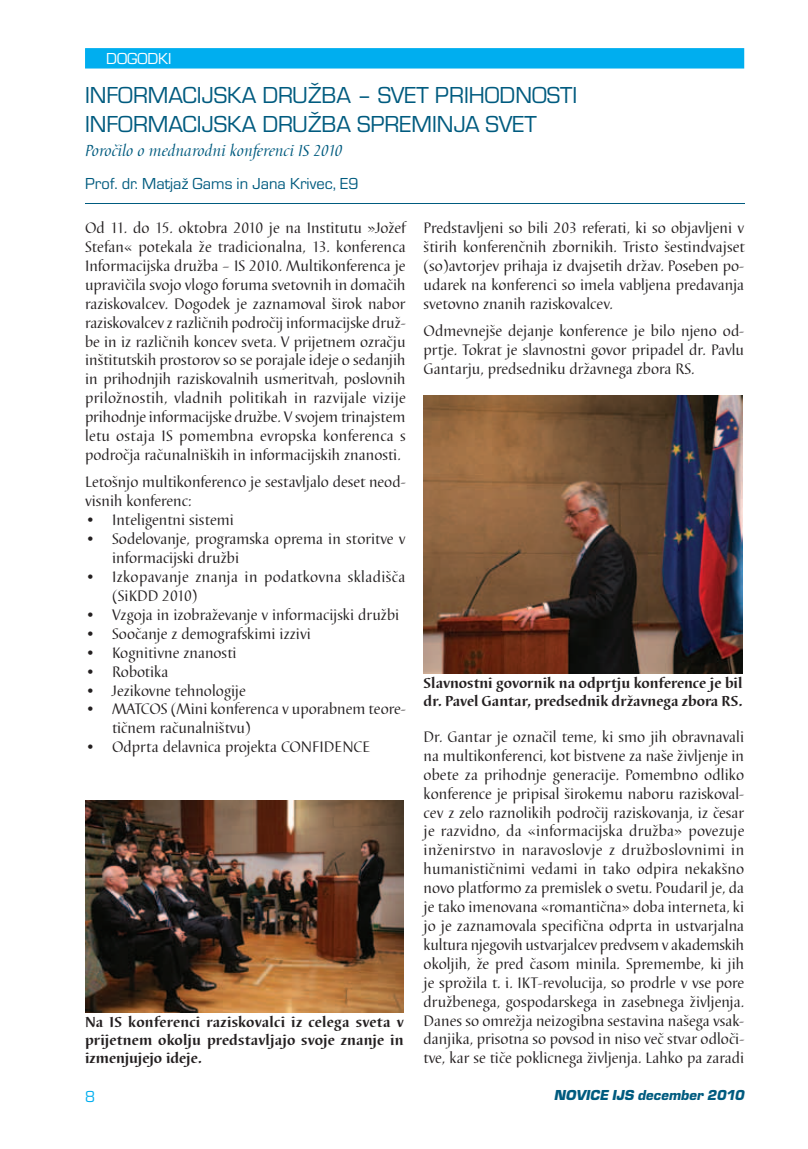
<style>
.page{position:relative;width:808px;height:1149px;background:#fff}
.page>*{position:absolute;margin:0;border:0;box-sizing:border-box;transform-origin:0 0}
.t1{font:24px "Eurostile TEE";color:#005b7f}
.t2{font:italic 16.5px "Barbedor TEE";color:#005b7f}
.t3{font:16.5px "Eurostile TEE";color:#005b7f}
.t4{font:16.5px "Eurostile TEE";color:#fff}
.t5{font:16.5px "Eurostile TEE";color:#00aeef}
.t6{font:15.75px/18.9px "Barbedor TEE";color:#231f20;text-align:justify}
.t7{font:15.75px/18.9px "Barbedor TEE";letter-spacing:.02em;color:#231f20}
.t8{font:700 15px/18px "Barbedor TEE";color:#231f20;text-align:justify}
.t9{font:italic 15px "Eurostile TEE Blac";color:#005b7f}
</style>
<div class="page">
<div style="left:85px;top:48px;width:659px;height:20px;background:#00aeef;border:2px solid #00aeef"></div>
<hr style="left:85px;top:202px;width:659px;height:1px;background:#005b7f">
<img style="left:85px;top:800px;width:319px;height:212px">
<img style="left:424px;top:395px;width:318px;height:278px">
<p class="t4" style="left:106px;top:50px;width:67px">Dogodki</p>
<h1 class="t1" style="left:85px;top:82px;width:110px">INFORMACIJS</h1>
<h1 class="t1" style="left:227px;top:82px;width:51px">KA DRU</h1>
<h1 class="t1" style="left:308px;top:82px;width:84px">ŽBA – SVET</h1>
<h1 class="t1" style="left:435px;top:82px;width:13px">PRIH</h1>
<h1 class="t1" style="left:485px;top:82px;width:73px">ODNOSTI</h1>
<h1 class="t1" style="left:85px;top:111px;width:110px">INFORMACIJS</h1>
<h1 class="t1" style="left:227px;top:111px;width:51px">KA DRU</h1>
<h1 class="t1" style="left:308px;top:111px;width:63px">ŽBA SPREMI</h1>
<h1 class="t1" style="left:437px;top:111px;width:63px">NJA SVET</h1>
<p class="t2" style="left:85px;top:141px;width:259px">Poročilo o mednarodni konferenci IS 2010</p>
<p class="t3" style="left:85px;top:174px;width:275px">Prof. dr. Matjaž Gams in Jana Krivec, E9</p>
<p class="t6" style="left:85px;top:219px;width:322px">Od 11. do 15. oktobra 2010 je na Institutu »Jožef Stefan« potekala že tradicionalna, 13. konferenca Informacijska družba – IS 2010. Multikonferenca je upravičila svojo vlogo foruma svetovnih in domačih raziskovalcev. Dogodek je zaznamoval širok nabor raziskovalcev z različnih področij informacijske druž&shy;be in iz različnih koncev sveta. V prijetnem ozračju inštitutskih prostorov so se porajale ideje o sedanjih in prihodnjih raziskovalnih usmeritvah, poslovnih priložnostih, vladnih politikah in razvijale vizije prihodnje informacijske družbe. V svojem trinajstem letu ostaja IS pomembna evropska konferenca s področja računalniških in informacijskih znanosti.</p>
<p class="t6" style="left:85px;top:473px;width:322px">Letošnjo multikonferenco je sestavljalo deset neod&shy;visnih konferenc:</p>
<p class="t6" style="left:85px;top:511px;width:150px">• Inteligentni sistemi</p>
<p class="t6" style="left:112px;top:529px;width:295px;text-indent:-27px">• Sodelovanje, programska oprema in storitve v informacijski družbi</p>
<p class="t7" style="left:112px;top:567px;width:295px;text-indent:-27px">• Izkopavanje znanja in podatkovna skladišča (SiKDD 2010)</p>
<p class="t6" style="left:85px;top:605px;width:316px">• Vzgoja in izobraževanje v informacijski družbi</p>
<p class="t6" style="left:85px;top:624px;width:227px">• Soočanje z demografskimi izzivi</p>
<p class="t6" style="left:85px;top:643px;width:153px">• Kognitivne znanosti</p>
<p class="t6" style="left:85px;top:662px;width:85px">• Robotika</p>
<p class="t6" style="left:85px;top:681px;width:162px">• Jezikovne tehnologije</p>
<p class="t6" style="left:112px;top:700px;width:295px;text-indent:-27px">• MATCOS (Mini konferenca v uporabnem teore&shy;tičnem računalništvu)</p>
<p class="t6" style="left:85px;top:737px;width:287px">• Odprta delavnica projekta CONFIDENCE</p>
<p class="t6" style="left:424px;top:219px;width:322px">Predstavljeni so bili 203 referati, ki so objavljeni v štirih konferenčnih zbornikih. Tristo šestindvajset (so)avtorjev prihaja iz dvajsetih držav. Poseben po&shy;udarek na konferenci so imela vabljena predavanja svetovno znanih raziskovalcev.</p>
<p class="t6" style="left:424px;top:322px;width:322px">Odmevnejše dejanje konference je bilo njeno od&shy;prtje. Tokrat je slavnostni govor pripadel dr. Pavlu Gantarju, predsedniku državnega zbora RS.</p>
<p class="t8" style="left:424px;top:674px;width:320px">Slavnostni govornik na odprtju konference je bil dr. Pavel Gantar, predsednik državnega zbora RS.</p>
<p class="t6" style="left:424px;top:727px;width:322px">Dr. Gantar je označil teme, ki smo jih obravnavali na multikonferenci, kot bistvene za naše življenje in obete za prihodnje generacije. Pomembno odliko konference je pripisal širokemu naboru raziskoval&shy;cev z zelo raznolikih področij raziskovanja, iz česar je razvidno, da «informacijska družba» povezuje inženirstvo in naravoslovje z družboslovnimi in humanističnimi vedami in tako odpira nekakšno novo platformo za premislek o svetu. Poudaril je, da je tako imenovana «romantična» doba interneta, ki jo je zaznamovala specifična odprta in ustvarjalna kultura njegovih ustvarjalcev predvsem v akademskih okoljih, že pred časom minila. Spremembe, ki jih je sprožila t. i. IKT-revolucija, so prodrle v vse pore družbenega, gospodarskega in zasebnega življenja.<br>Danes so omrežja neizogibna sestavina našega vsak&shy;danjika, prisotna so povsod in niso več stvar odloči&shy;tve, kar se tiče poklicnega življenja. Lahko pa zaradi</p>
<p class="t8" style="left:85px;top:1012px;width:320px">Na IS konferenci raziskovalci iz celega sveta v prijetnem okolju predstavljajo svoje znanje in izmenjujejo ideje.</p>
<p class="t5" style="left:85px;top:1087px;width:12px">8</p>
<p class="t9" style="left:554px;top:1085px;width:195px">NOVICE IJS december 2010</p>
</div>
